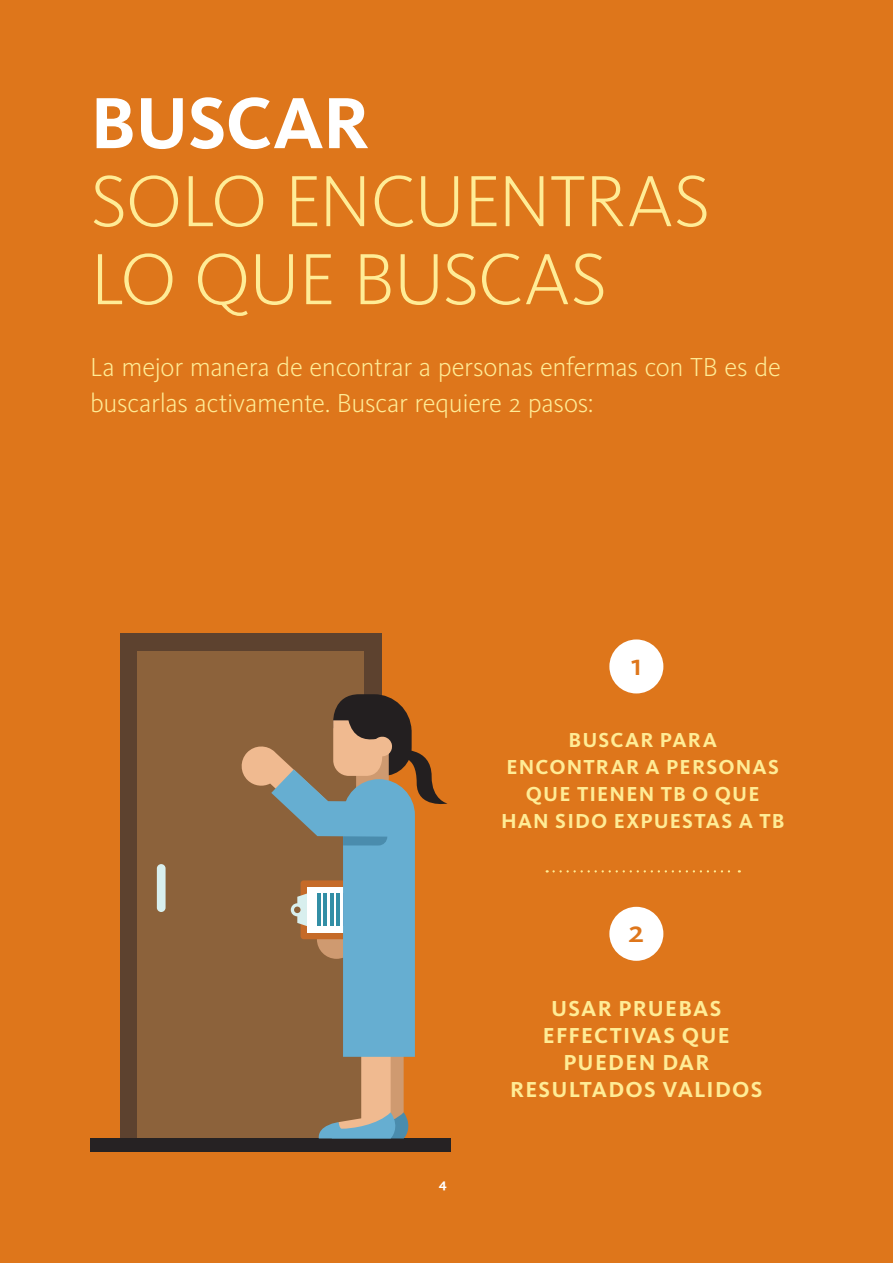
<style>
.page{position:relative;width:893px;height:1263px;background:#de761b}
.page>*{position:absolute;margin:0;border:0;box-sizing:border-box;transform-origin:0 0}
.t1{font:300 75px/78px "Kievit OT";letter-spacing:-.015em;color:#ffec96}
.t2{font:700 75px "Kievit OT";letter-spacing:-.01em;color:#fff}
.t3{font:500 31.5px "Kievit OT";color:#de761b}
.t4{font:300 27px/36px "Kievit OT";letter-spacing:-.015em;color:#ffec96}
.t5{font:700 22.5px/27px "Kievit OT";letter-spacing:.055em;color:#ffec96;text-align:center}
.t6{font:700 21px/27px "Kievit OT";letter-spacing:.06em;color:#ffec96;text-align:center}
.t7{font:700 13.5px "Kievit OT";color:#fff}
</style>
<div class="page">
<div style="left:609px;top:639px;width:54px;height:54px;background:#fff;border-radius:50%"></div>
<div style="left:609px;top:907px;width:54px;height:54px;background:#fff;border-radius:50%"></div>
<svg style="left:554px;top:870px;width:186px;height:2px"></svg>
<div style="left:120px;top:633px;width:261px;height:505px;background:#5d422f"></div>
<div style="left:137px;top:651px;width:226px;height:487px;background:#8c623b"></div>
<div style="left:157px;top:864px;width:9px;height:48px;background:#d8efee;border-radius:4px"></div>
<div style="left:90px;top:1138px;width:360px;height:13px;background:#262223"></div>
<svg style="left:241px;top:694px;width:207px;height:444px"></svg>
<h1 class="t2" style="left:90px;top:78px;width:280px">BUSCAR</h1>
<h1 class="t1" style="left:90px;top:161px;width:621px">SOLO ENCUENTRAS<br>LO QUE BUSCAS</h1>
<p class="t4" style="left:90px;top:349px;width:692px">La mejor manera de encontrar a personas enfermas con TB es de buscarlas activamente. Buscar requiere 2 pasos:</p>
<p class="t3" style="left:631px;top:645px;width:12px">1</p>
<p class="t6" style="left:501px;top:726px;width:285px">BUSCAR PARA<br>ENCONTRAR A PERSONAS<br>QUE TIENEN TB O QUE<br>HAN SIDO EXPUESTAS A TB</p>
<p class="t3" style="left:629px;top:912px;width:17px">2</p>
<p class="t7" style="left:439px;top:1176px;width:10px">4</p>
<p class="t5" style="left:510px;top:995px;width:254px">USAR PRUEBAS<br>EFFECTIVAS QUE<br>PUEDEN DAR<br>RESULTADOS VALIDOS</p>
</div>
